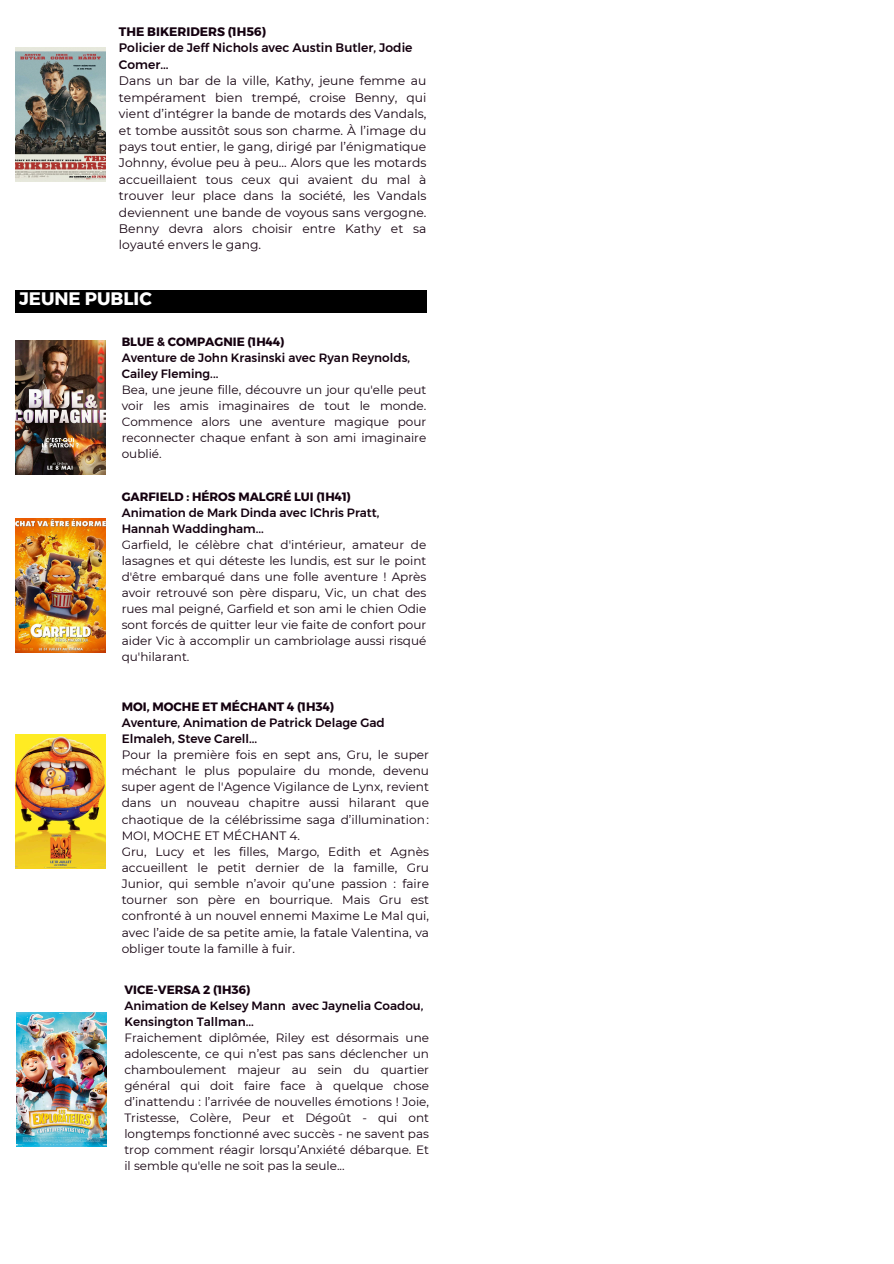
<style>
.page{position:relative;width:894px;height:1264px;background:#fff}
.page>*{position:absolute;margin:0;border:0;box-sizing:border-box;transform-origin:0 0}
.t1{font:700 18px "Montserrat";color:#fff}
.t2{font:12.3px/16.4px "Montserrat";color:#14000f;text-align:justify}
.t3{font:500 12.3px/16.4px "Montserrat";color:#14000f}
.t4{font:700 12.3px "Montserrat";color:#14000f}
.t5{font:12.15px/16.2px "Montserrat";color:#14000f}
.t6{font:500 12.15px/16.2px "Montserrat";color:#14000f}
.t7{font:700 12.15px "Montserrat";color:#14000f}
.t8{font:12px/16px "Montserrat";color:#14000f;text-align:justify}
.t9{font:500 12px/16px "Montserrat";color:#14000f}
.t10{font:700 12px "Montserrat";color:#14000f}
</style>
<div class="page">
<div style="left:15px;top:290px;width:411px;height:22px;background:#000"></div>
<img style="left:15px;top:47px;width:90px;height:134px">
<img style="left:17px;top:1012px;width:90px;height:134px">
<img style="left:15px;top:734px;width:90px;height:134px">
<img style="left:15px;top:518px;width:90px;height:134px">
<img style="left:15px;top:340px;width:90px;height:134px">
<p class="t4" style="left:119px;top:24px;width:149px">THE BIKERIDERS (1H56)</p>
<p class="t3" style="left:119px;top:40px;width:295px">Policier de Jeff Nichols avec Austin Butler, Jodie<br>Comer...</p>
<p class="t2" style="left:119px;top:73px;width:309px">Dans un bar de la ville, Kathy, jeune femme au tempérament bien trempé, croise Benny, qui vient d’intégrer la bande de motards des Vandals, et tombe aussitôt sous son charme. À l’image du pays tout entier, le gang, dirigé par l’énigmatique Johnny, évolue peu à peu... Alors que les motards accueillaient tous ceux qui avaient du mal à trouver leur place dans la société, les Vandals deviennent une bande de voyous sans vergogne.<br>Benny devra alors choisir entre Kathy et sa loyauté envers le gang.</p>
<p class="t1" style="left:19px;top:287px;width:134px">JEUNE PUBLIC</p>
<p class="t10" style="left:122px;top:334px;width:164px">BLUE &amp; COMPAGNIE (1H44)</p>
<p class="t9" style="left:122px;top:349px;width:290px">Aventure de John Krasinski avec Ryan Reynolds,<br>Cailey Fleming...</p>
<p class="t8" style="left:122px;top:381px;width:306px">Bea, une jeune fille, découvre un jour qu'elle peut voir les amis imaginaires de tout le monde.<br>Commence alors une aventure magique pour reconnecter chaque enfant à son ami imaginaire oublié.</p>
<p class="t10" style="left:122px;top:489px;width:231px">GARFIELD : HÉROS MALGRÉ LUI (1H41)</p>
<p class="t9" style="left:122px;top:504px;width:259px">Animation de Mark Dinda avec lChris Pratt,<br>Hannah Waddingham...</p>
<p class="t8" style="left:122px;top:536px;width:306px">Garfield, le célèbre chat d'intérieur, amateur de lasagnes et qui déteste les lundis, est sur le point d'être embarqué dans une folle aventure ! Après avoir retrouvé son père disparu, Vic, un chat des rues mal peigné, Garfield et son ami le chien Odie sont forcés de quitter leur vie faite de confort pour aider Vic à accomplir un cambriolage aussi risqué qu'hilarant.</p>
<p class="t7" style="left:122px;top:698px;width:214px">MOI, MOCHE ET MÉCHANT 4 (1H34)</p>
<p class="t6" style="left:122px;top:714px;width:264px">Aventure, Animation de Patrick Delage Gad<br>Elmaleh, Steve Carell...</p>
<p class="t5" style="left:122px;top:746px;width:309px">Pour la première fois en sept ans, Gru, le super méchant le plus populaire du monde, devenu super agent de l'Agence Vigilance de Lynx, revient dans un nouveau chapitre aussi hilarant que chaotique de la célébrissime saga d’illumination:<br>MOI, MOCHE ET MÉCHANT 4.<br>Gru, Lucy et les filles, Margo, Edith et Agnès accueillent le petit dernier de la famille, Gru Junior, qui semble n’avoir qu’une passion : faire tourner son père en bourrique. Mais Gru est confronté à un nouvel ennemi Maxime Le Mal qui, avec l’aide de sa petite amie, la fatale Valentina, va obliger toute la famille à fuir.</p>
<p class="t10" style="left:124px;top:982px;width:128px">VICE-VERSA 2 (1H36)</p>
<p class="t9" style="left:124px;top:997px;width:300px">Animation de Kelsey Mann avec Jaynelia Coadou,<br>Kensington Tallman...</p>
<p class="t8" style="left:124px;top:1029px;width:306px">Fraichement diplômée, Riley est désormais une adolescente, ce qui n’est pas sans déclencher un chamboulement majeur au sein du quartier général qui doit faire face à quelque chose d’inattendu : l’arrivée de nouvelles émotions ! Joie, Tristesse, Colère, Peur et Dégoût - qui ont longtemps fonctionné avec succès - ne savent pas trop comment réagir lorsqu’Anxiété débarque. Et il semble qu'elle ne soit pas la seule...</p>
</div>
